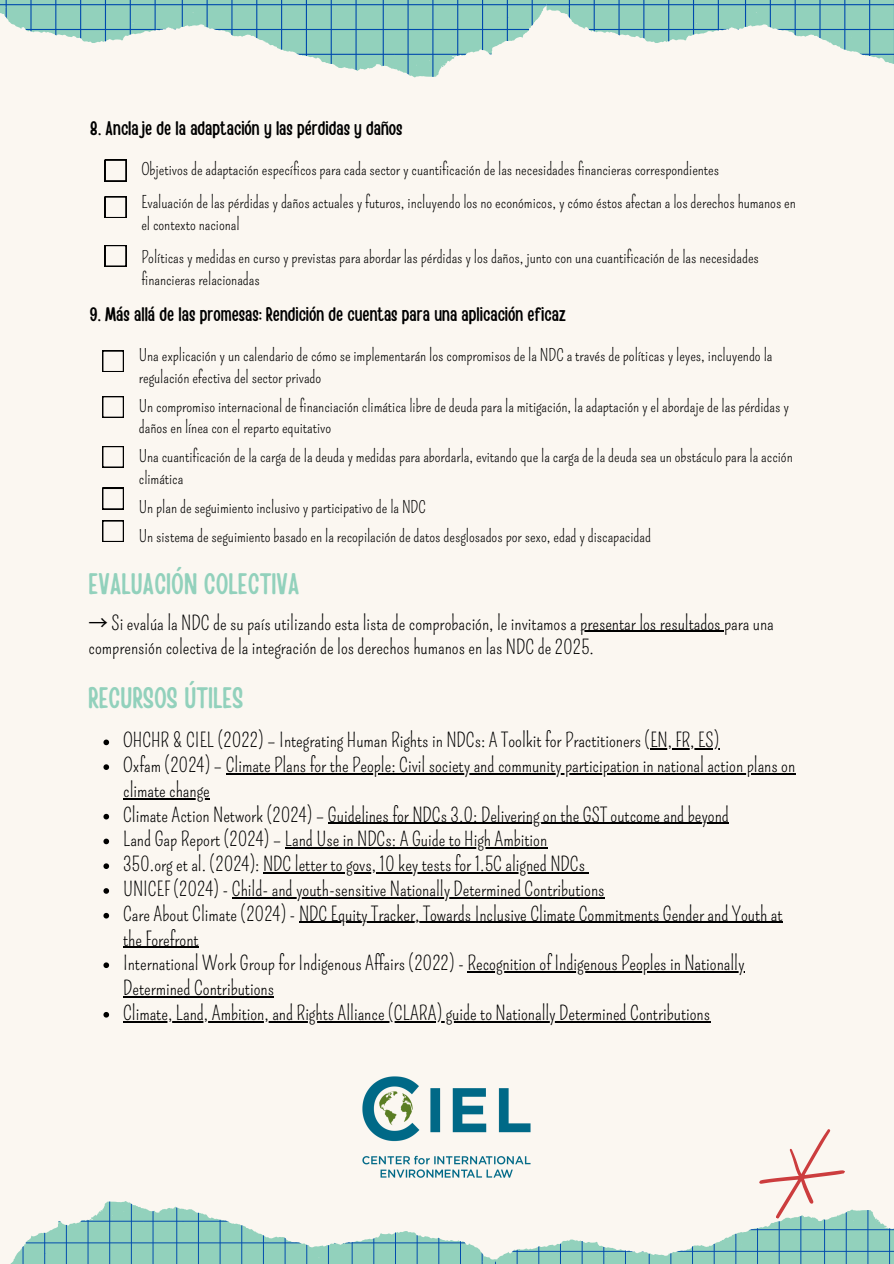
<style>
.page{position:relative;width:894px;height:1264px;background:#fff}
.page>*{position:absolute;margin:0;border:0;box-sizing:border-box;transform-origin:0 0}
.t1{font:29.55px "Handy Casual Condensed";color:#92d1bc}
.t2{font:19.5px/24.8px "Pompiere";color:#000}
.t3{font:19.5px "Handy Casual Condensed";color:#000}
.t4{font:16.5px/21.5px "Pompiere";color:#000}
.s1{font-family:"Noto Sans CJ Ksc"}
</style>
<div class="page">
<div style="left:0;top:0;width:893px;height:1263px;background:#fbf7f1"></div>
<svg style="left:103px;top:739px;width:6px;height:6px"></svg>
<svg style="left:650px;top:748px;width:69px;height:1px"></svg>
<svg style="left:103px;top:764px;width:6px;height:6px"></svg>
<hr style="left:226px;top:773px;width:569px;height:1px;background:#000">
<hr style="left:123px;top:798px;width:87px;height:1px;background:#000">
<svg style="left:103px;top:813px;width:6px;height:6px"></svg>
<hr style="left:328px;top:822px;width:400px;height:2px;background:#000">
<svg style="left:103px;top:838px;width:6px;height:6px"></svg>
<hr style="left:285px;top:847px;width:262px;height:1px;background:#000">
<svg style="left:103px;top:863px;width:6px;height:6px"></svg>
<hr style="left:263px;top:872px;width:322px;height:1px;background:#000">
<svg style="left:103px;top:888px;width:6px;height:5px"></svg>
<hr style="left:232px;top:897px;width:372px;height:1px;background:#000">
<svg style="left:103px;top:912px;width:6px;height:6px"></svg>
<hr style="left:299px;top:921px;width:483px;height:2px;background:#000">
<hr style="left:123px;top:946px;width:76px;height:1px;background:#000">
<svg style="left:103px;top:962px;width:6px;height:6px"></svg>
<hr style="left:467px;top:971px;width:277px;height:1px;background:#000">
<hr style="left:123px;top:996px;width:151px;height:1px;background:#000">
<svg style="left:103px;top:1012px;width:6px;height:5px"></svg>
<hr style="left:123px;top:1020px;width:587px;height:2px;background:#000">
<img style="left:362px;top:1076px;width:147px;height:35px">
<svg style="left:102px;top:350px;width:22px;height:22px"></svg>
<svg style="left:102px;top:396px;width:22px;height:21px"></svg>
<svg style="left:102px;top:446px;width:22px;height:21px"></svg>
<svg style="left:102px;top:488px;width:22px;height:21px"></svg>
<svg style="left:102px;top:520px;width:22px;height:22px"></svg>
<svg style="left:0;top:0;width:893px;height:77px"></svg>
<svg style="left:11px;top:1111px;width:882px;height:152px"></svg>
<svg style="left:105px;top:160px;width:21px;height:21px"></svg>
<svg style="left:105px;top:196px;width:21px;height:22px"></svg>
<svg style="left:105px;top:245px;width:21px;height:21px"></svg>
<hr style="left:580px;top:630px;width:143px;height:2px;background:#000">
<h1 class="t3" style="left:90px;top:116px;width:314px">8. Anclaje de la adaptación y las pérdidas y daños</h1>
<h2 class="t4" style="left:141px;top:159px;width:579px">Objetivos de adaptación específicos para cada sector y cuantificación de las necesidades financieras correspondientes</h2>
<h1 class="t4" style="left:141px;top:192px;width:656px">Evaluación de las pérdidas y daños actuales y futuros, incluyendo los no económicos, y cómo éstos afectan a los derechos humanos en el contexto nacional</h1>
<p class="t4" style="left:141px;top:247px;width:619px">Políticas y medidas en curso y previstas para abordar las pérdidas y los daños, junto con una cuantificación de las necesidades financieras relacionadas</p>
<p class="t3" style="left:89px;top:302px;width:478px">9. Más allá de las promesas: Rendición de cuentas para una aplicación eficaz</p>
<p class="t4" style="left:139px;top:345px;width:635px">Una explicación y un calendario de cómo se implementarán los compromisos de la NDC a través de políticas y leyes, incluyendo la regulación efectiva del sector privado</p>
<p class="t4" style="left:139px;top:395px;width:651px">Un compromiso internacional de financiación climática libre de deuda para la mitigación, la adaptación y el abordaje de las pérdidas y daños en línea con el reparto equitativo</p>
<p class="t4" style="left:139px;top:446px;width:655px">Una cuantificación de la carga de la deuda y medidas para abordarla, evitando que la carga de la deuda sea un obstáculo para la acción climática</p>
<p class="t4" style="left:139px;top:496px;width:288px">Un plan de seguimiento inclusivo y participativo de la NDC</p>
<p class="t4" style="left:139px;top:525px;width:513px">Un sistema de seguimiento basado en la recopilación de datos desglosados por sexo, edad y discapacidad</p>
<p class="t1" style="left:89px;top:564px;width:212px">EVALUACIÓN COLECTIVA</p>
<p class="t2" style="left:89px;top:610px;width:686px"><span class="s1">→</span> Si evalúa la NDC de su país utilizando esta lista de comprobación, le invitamos a presentar los resultados para una</p>
<p class="t2" style="left:89px;top:635px;width:506px">comprensión colectiva de la integración de los derechos humanos en las NDC de 2025.</p>
<p class="t1" style="left:88px;top:678px;width:157px">RECURSOS ÚTILES</p>
<p class="t2" style="left:123px;top:728px;width:597px">OHCHR &amp; CIEL (2022) – Integrating Human Rights in NDCs: A Toolkit for Practitioners (EN, FR, ES)</p>
<p class="t2" style="left:123px;top:753px;width:673px">Oxfam (2024) – Climate Plans for the People: Civil society and community participation in national action plans on</p>
<p class="t2" style="left:123px;top:778px;width:607px">climate change<br>Climate Action Network (2024) – Guidelines for NDCs 3.0: Delivering on the GST outcome and beyond</p>
<p class="t2" style="left:123px;top:827px;width:425px">Land Gap Report (2024) – Land Use in NDCs: A Guide to High Ambition</p>
<p class="t2" style="left:123px;top:852px;width:463px">350.org et al. (2024): NDC letter to govs, 10 key tests for 1.5C aligned NDCs</p>
<h2 class="t2" style="left:123px;top:877px;width:482px">UNICEF (2024) - Child- and youth-sensitive Nationally Determined Contributions</h2>
<p class="t2" style="left:123px;top:901px;width:661px">Care About Climate (2024) - NDC Equity Tracker, Towards Inclusive Climate Commitments Gender and Youth at</p>
<p class="t2" style="left:123px;top:926px;width:622px">the Forefront<br>International Work Group for Indigenous Affairs (2022) - Recognition of Indigenous Peoples in Nationally</p>
<p class="t2" style="left:123px;top:976px;width:588px">Determined Contributions<br>Climate, Land, Ambition, and Rights Alliance (CLARA) guide to Nationally Determined Contributions</p>
</div>
